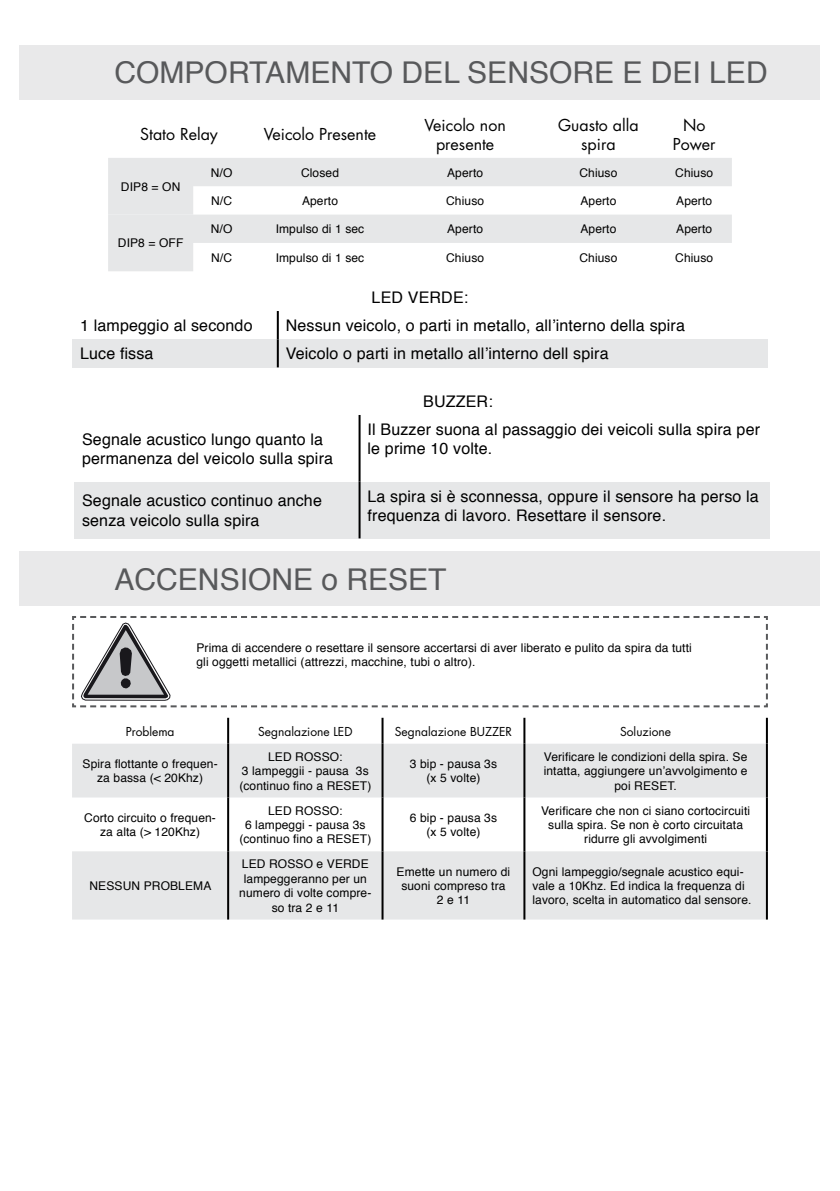
<style>
.page{position:relative;width:840px;height:1191px;background:#fff}
.page>*{position:absolute;margin:0;border:0;box-sizing:border-box;transform-origin:0 0}
.t1{font:30px "Helvetica";color:#58595b}
.t2{font:16px/19.2px "Helvetica";letter-spacing:.01em;color:#000}
.t3{font:16px/19.2px "Futura Std";color:#000;text-align:center}
.t4{font:12px/14.4px "Helvetica";letter-spacing:.01em;color:#000;text-align:center}
.t5{font:12px "Futura Std";color:#000}
</style>
<div class="page">
<div style="left:20px;top:45px;width:799px;height:54px;background:#e9e9ea"></div>
<svg style="left:108px;top:158px;width:623px;height:113px"></svg>
<svg style="left:72px;top:743px;width:693px;height:176px;fill:#e6e7e8"></svg>
<hr style="left:227px;top:718px;width:2px;height:25px;background:#000">
<hr style="left:381px;top:718px;width:2px;height:25px;background:#000">
<hr style="left:523px;top:718px;width:2px;height:25px;background:#000">
<hr style="left:227px;top:743px;width:2px;height:54px;background:#000">
<hr style="left:381px;top:743px;width:2px;height:54px;background:#000">
<hr style="left:523px;top:743px;width:2px;height:54px;background:#000">
<hr style="left:227px;top:797px;width:2px;height:54px;background:#000">
<hr style="left:381px;top:797px;width:2px;height:54px;background:#000">
<hr style="left:523px;top:797px;width:2px;height:54px;background:#000">
<hr style="left:227px;top:851px;width:2px;height:68px;background:#000">
<hr style="left:381px;top:851px;width:2px;height:68px;background:#000">
<hr style="left:523px;top:851px;width:2px;height:68px;background:#000">
<hr style="left:765px;top:718px;width:2px;height:25px;background:#000">
<hr style="left:765px;top:743px;width:2px;height:54px;background:#000">
<hr style="left:765px;top:797px;width:2px;height:54px;background:#000">
<hr style="left:765px;top:851px;width:2px;height:68px;background:#000">
<div style="left:20px;top:551px;width:799px;height:54px;background:#e9e9ea"></div>
<div style="left:72px;top:339px;width:206px;height:28px;background:#e6e7e8"></div>
<div style="left:278px;top:339px;width:489px;height:28px;background:#e6e7e8"></div>
<hr style="left:277px;top:311px;width:2px;height:28px;background:#000">
<hr style="left:277px;top:339px;width:2px;height:28px;background:#000">
<div style="left:74px;top:482px;width:285px;height:56px;background:#e6e7e8"></div>
<div style="left:359px;top:482px;width:410px;height:56px;background:#e6e7e8"></div>
<hr style="left:358px;top:415px;width:2px;height:67px;background:#000">
<hr style="left:358px;top:482px;width:2px;height:56px;background:#000">
<svg style="left:72px;top:616px;width:696px;height:92px"></svg>
<h1 class="t1" style="left:114px;top:50px;width:654px">COMPORTAMENTO DEL SENSORE E DEI LED</h1>
<h2 class="t3" style="left:140px;top:125px;width:79px">Stato Relay</h2>
<h2 class="t3" style="left:263px;top:125px;width:114px">Veicolo Presente</h2>
<h2 class="t3" style="left:424px;top:115px;width:83px">Veicolo non presente</h2>
<h2 class="t3" style="left:558px;top:115px;width:82px">Guasto alla spira</h2>
<h2 class="t3" style="left:672px;top:115px;width:44px">No<br>Power</h2>
<p class="t4" style="left:121px;top:180px;width:61px">DIP8 = ON</p>
<p class="t4" style="left:211px;top:165px;width:23px">N/O</p>
<p class="t4" style="left:301px;top:165px;width:39px">Closed</p>
<p class="t4" style="left:447px;top:165px;width:37px">Aperto</p>
<p class="t4" style="left:579px;top:165px;width:39px">Chiuso</p>
<p class="t4" style="left:674px;top:165px;width:39px">Chiuso</p>
<p class="t4" style="left:211px;top:194px;width:22px">N/C</p>
<p class="t4" style="left:302px;top:194px;width:37px">Aperto</p>
<p class="t4" style="left:446px;top:194px;width:39px">Chiuso</p>
<p class="t4" style="left:580px;top:194px;width:37px">Aperto</p>
<p class="t4" style="left:675px;top:194px;width:37px">Aperto</p>
<p class="t4" style="left:118px;top:236px;width:67px">DIP8 = OFF</p>
<p class="t4" style="left:211px;top:222px;width:23px">N/O</p>
<p class="t4" style="left:275px;top:222px;width:90px">Impulso di 1 sec</p>
<p class="t4" style="left:447px;top:222px;width:37px">Aperto</p>
<p class="t4" style="left:580px;top:222px;width:37px">Aperto</p>
<p class="t4" style="left:675px;top:222px;width:37px">Aperto</p>
<p class="t4" style="left:211px;top:250px;width:22px">N/C</p>
<p class="t4" style="left:275px;top:250px;width:90px">Impulso di 1 sec</p>
<p class="t4" style="left:446px;top:250px;width:39px">Chiuso</p>
<p class="t4" style="left:579px;top:250px;width:39px">Chiuso</p>
<p class="t4" style="left:674px;top:250px;width:39px">Chiuso</p>
<h2 class="t2" style="left:371px;top:288px;width:98px">LED VERDE:</h2>
<h2 class="t2" style="left:80px;top:316px;width:174px">1 lampeggio al secondo</h2>
<h2 class="t2" style="left:286px;top:316px;width:400px">Nessun veicolo, o parti in metallo, all’interno della spira</h2>
<h2 class="t2" style="left:80px;top:345px;width:75px">Luce fissa</h2>
<h2 class="t2" style="left:286px;top:345px;width:324px">Veicolo o parti in metallo all’interno dell spira</h2>
<h2 class="t2" style="left:423px;top:392px;width:71px">BUZZER:</h2>
<h2 class="t2" style="left:82px;top:430px;width:252px">Segnale acustico lungo quanto la permanenza del veicolo sulla spira</h2>
<h2 class="t2" style="left:367px;top:420px;width:394px">Il Buzzer suona al passaggio dei veicoli sulla spira per le prime 10 volte.</h2>
<h2 class="t2" style="left:82px;top:492px;width:241px">Segnale acustico continuo anche senza veicolo sulla spira</h2>
<h2 class="t2" style="left:367px;top:487px;width:392px">La spira si è sconnessa, oppure il sensore ha perso la frequenza di lavoro. Resettare il sensore.</h2>
<h1 class="t1" style="left:114px;top:556px;width:333px">ACCENSIONE o RESET</h1>
<p class="t4" style="left:196px;top:640px;width:496px;text-align:left">Prima di accendere o resettare il sensore accertarsi di aver liberato e pulito da spira da tutti gli oggetti metallici (attrezzi, macchine, tubi o altro).</p>
<p class="t5" style="left:126px;top:723px;width:50px">Problema</p>
<p class="t5" style="left:258px;top:723px;width:96px">Segnalazione LED</p>
<p class="t5" style="left:394px;top:723px;width:119px">Segnalazione BUZZER</p>
<p class="t5" style="left:619px;top:723px;width:52px">Soluzione</p>
<p class="t4" style="left:82px;top:757px;width:136px">Spira flottante o frequen&shy;za bassa (&lt; 20Khz)</p>
<p class="t4" style="left:239px;top:749px;width:133px">LED ROSSO:<br>3 lampeggii - pausa 3s (continuo fino a RESET)</p>
<p class="t4" style="left:409px;top:757px;width:89px">3 bip - pausa 3s (x 5 volte)</p>
<p class="t4" style="left:543px;top:749px;width:205px">Verificare le condizioni della spira. Se intatta, aggiungere un’avvolgimento e poi RESET.</p>
<p class="t4" style="left:84px;top:810px;width:133px">Corto circuito o frequen&shy;za alta (&gt; 120Khz)</p>
<p class="t4" style="left:239px;top:803px;width:133px">LED ROSSO:<br>6 lampeggi - pausa 3s (continuo fino a RESET)</p>
<p class="t4" style="left:409px;top:810px;width:89px">6 bip - pausa 3s (x 5 volte)</p>
<p class="t4" style="left:541px;top:803px;width:210px">Verificare che non ci siano cortocircuiti sulla spira. Se non è corto circuitata ridurre gli avvolgimenti</p>
<p class="t4" style="left:89px;top:879px;width:123px">NESSUN PROBLEMA</p>
<p class="t4" style="left:239px;top:857px;width:134px">LED ROSSO e VERDE lampeggeranno per un numero di volte compre&shy;so tra 2 e 11</p>
<p class="t4" style="left:396px;top:864px;width:115px">Emette un numero di suoni compreso tra<br>2 e 11</p>
<p class="t4" style="left:532px;top:864px;width:220px;text-align:left">Ogni lampeggio/segnale acustico equi&shy;vale a 10Khz. Ed indica la frequenza di lavoro, scelta in automatico dal sensore.</p>
</div>
